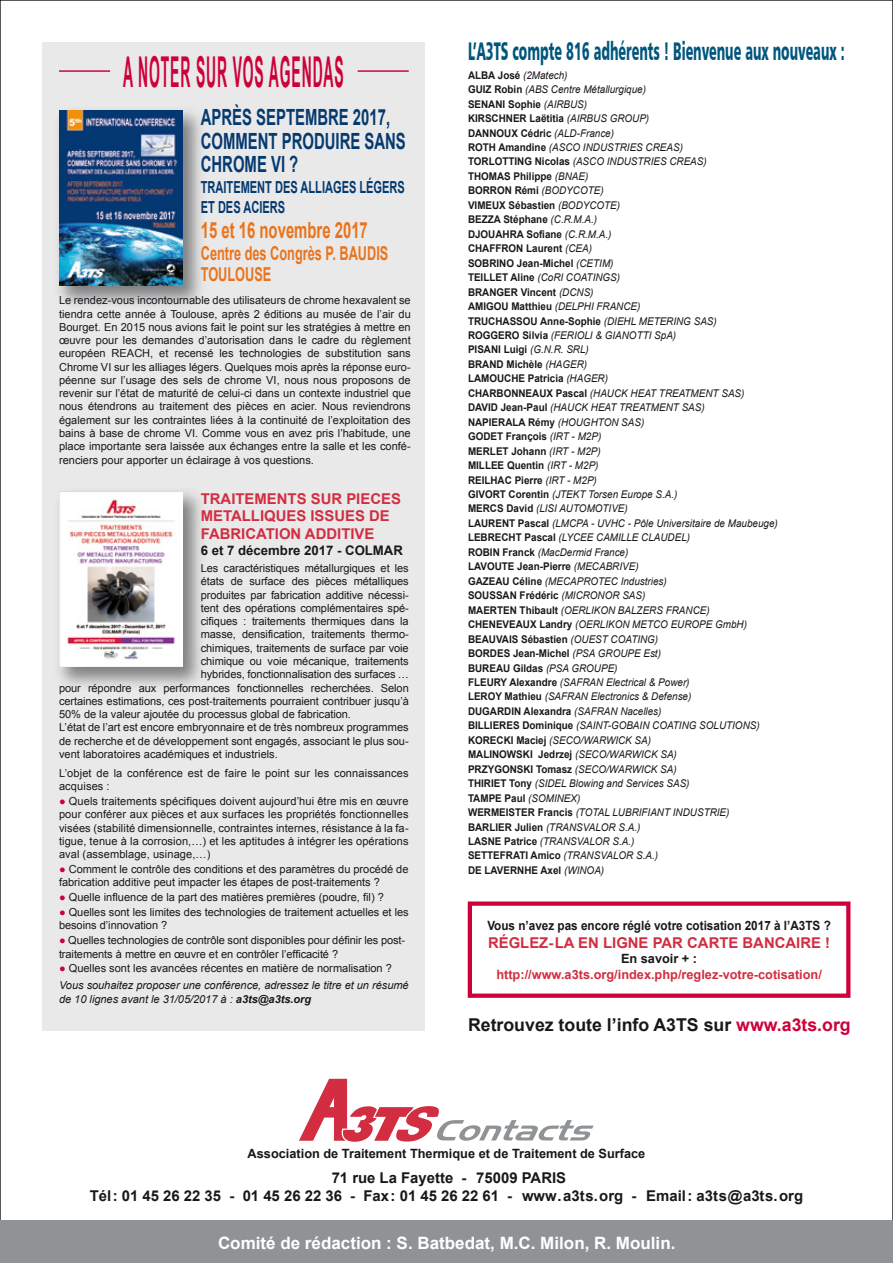
<style>
.page{position:relative;width:893px;height:1263px;background:#fff}
.page>*{position:absolute;margin:0;border:0;box-sizing:border-box;transform-origin:0 0}
.t1{font:700 42.45px "Arial Narrow";letter-spacing:.05em;color:#cd0039;scale:.4 1}
.t2{font:25.5px "Humanist 777 BT Black B";color:#00567c;scale:.5 1}
.t3{font:700 22.35px/23.4px "Arial";color:#053a70;scale:.67 1}
.t4{font:700 22.35px "Arial";color:#ea741b;scale:.67 1}
.t5{font:700 19.2px/21.5px "Arial";color:#ea741b;scale:.67 1}
.t6{font:700 17.7px "Arial";color:#1a171c}
.t7{font:700 16.95px "Arial";color:#fff}
.t8{font:700 16.65px/19.2px "Arial";color:#053a70;scale:.67 1}
.t9{font:700 14.85px/17.9px "Arial";color:#1a171c;text-align:center}
.t10{font:700 14.85px/17.9px "Arial";color:#d22d40}
.t11{font:700 13.2px "Arial";color:#1a171c}
.t12{font:700 12.75px/15.3px "Arial";color:#d22d40;text-align:center}
.t13{font:700 12.75px "Arial";color:#1a171c}
.t14{font:700 12.75px "Arial";color:#1a171c;scale:.92 1}
.t15{font:11.1px/13.2px "Arial";letter-spacing:-.01em;color:#1a171c}
.t16{font:italic 11.1px/17px "Arial";letter-spacing:-.005em;color:#1a171c}
.t17{font:11.1px/13.2px "Arial";letter-spacing:.01em;color:#1a171c}
.t18{font:italic 10.65px/14.4px "Arial";color:#1a171c;scale:.93 1}
.s1{color:#cd0039}
.s2{font-style:normal;color:#cd0039}
.s3{font-style:normal}
.s4{font-weight:700}
.s5{font-weight:700;font-style:normal}
.s6{color:#1a171c}
</style>
<div class="page">
<div style="left:0;top:1220px;width:893px;height:43px;background:#909395"></div>
<svg style="left:299px;top:1079px;width:295px;height:63px"></svg>
<div style="left:43px;top:43px;width:382px;height:988px;background:#e9e9ea"></div>
<hr style="left:59px;top:70px;width:51px;height:2px;background:#cd0039">
<hr style="left:358px;top:70px;width:51px;height:2px;background:#cd0039">
<img style="left:59px;top:111px;width:142px;height:194px">
<img style="left:59px;top:110px;width:124px;height:175px">
<img style="left:59px;top:492px;width:124px;height:175px">
<div style="left:468px;top:901px;width:382px;height:97px;border:4px solid #cd0039"></div>
<p class="t1" style="left:123px;top:40px;width:553px">A NOTER SUR VOS AGENDAS</p>
<p class="t3" style="left:201px;top:107px;width:308px">APRÈS SEPTEMBRE 2017,<br>COMMENT PRODUIRE SANS<br>CHROME VI ?</p>
<p class="t8" style="left:201px;top:179px;width:306px">TRAITEMENT DES ALLIAGES LÉGERS<br>ET DES ACIERS</p>
<p class="t4" style="left:201px;top:216px;width:251px">15 et 16 novembre 2017</p>
<p class="t5" style="left:201px;top:243px;width:282px">Centre des Congrès P. BAUDIS<br>TOULOUSE</p>
<p class="t15" style="left:59px;top:294px;width:353px;text-align:justify">Le rendez-vous incontournable des utilisateurs de chrome hexavalent se tiendra cette année à Toulouse, après 2 éditions au musée de l’air du Bourget. En 2015 nous avions fait le point sur les stratégies à mettre en œuvre pour les demandes d’autorisation dans le cadre du règlement européen REACH, et recensé les technologies de substitution sans Chrome VI sur les alliages légers. Quelques mois après la réponse euro&shy;péenne sur l’usage des sels de chrome VI, nous nous proposons de revenir sur l’état de maturité de celui-ci dans un contexte industriel que nous étendrons au traitement des pièces en acier. Nous reviendrons également sur les contraintes liées à la continuité de l’exploitation des bains à base de chrome VI. Comme vous en avez pris l’habitude, une place importante sera laissée aux échanges entre la salle et les confé&shy;renciers pour apporter un éclairage à vos questions.</p>
<p class="t10" style="left:201px;top:490px;width:202px">TRAITEMENTS SUR PIECES<br>METALLIQUES ISSUES DE<br>FABRICATION ADDITIVE</p>
<p class="t11" style="left:201px;top:542px;width:204px">6 et 7 décembre 2017 - COLMAR</p>
<p class="t15" style="left:201px;top:562px;width:209px">Les caractéristiques métallurgiques et les</p>
<p class="t15" style="left:201px;top:575px;width:209px">états de surface des pièces métalliques</p>
<p class="t15" style="left:201px;top:588px;width:209px">produites par fabrication additive nécessi-</p>
<p class="t15" style="left:201px;top:601px;width:209px">tent des opérations complémentaires spé-</p>
<p class="t15" style="left:201px;top:615px;width:209px">cifiques : traitements thermiques dans la</p>
<p class="t15" style="left:201px;top:628px;width:209px">masse, densification, traitements thermo-</p>
<p class="t15" style="left:201px;top:641px;width:209px">chimiques, traitements de surface par voie</p>
<p class="t15" style="left:201px;top:655px;width:209px">chimique ou voie mécanique, traitements</p>
<p class="t15" style="left:201px;top:668px;width:209px">hybrides, fonctionnalisation des surfaces …</p>
<p class="t15" style="left:59px;top:681px;width:351px">pour répondre aux performances fonctionnelles recherchées. Selon</p>
<p class="t15" style="left:59px;top:694px;width:351px">certaines estimations, ces post-traitements pourraient contribuer jusqu’à</p>
<p class="t15" style="left:59px;top:708px;width:293px">50% de la valeur ajoutée du processus global de fabrication.</p>
<p class="t15" style="left:59px;top:721px;width:351px">L’état de l’art est encore embryonnaire et de très nombreux programmes</p>
<p class="t15" style="left:59px;top:734px;width:351px">de recherche et de développement sont engagés, associant le plus sou-</p>
<p class="t15" style="left:59px;top:747px;width:220px">vent laboratoires académiques et industriels.</p>
<p class="t17" style="left:59px;top:767px;width:351px">L’objet de la conférence est de faire le point sur les connaissances acquises :</p>
<p class="t15" style="left:59px;top:795px;width:351px;text-align:justify"><span class="s1">●</span> Quels traitements spécifiques doivent aujourd’hui être mis en œuvre pour conférer aux pièces et aux surfaces les propriétés fonctionnelles visées (stabilité dimensionnelle, contraintes internes, résistance à la fa&shy;tigue, tenue à la corrosion,…) et les aptitudes à intégrer les opérations aval (assemblage, usinage,…)</p>
<p class="t15" style="left:59px;top:863px;width:351px"><span class="s1">●</span> Comment le contrôle des conditions et des paramètres du procédé de fabrication additive peut impacter les étapes de post-traitements ?</p>
<p class="t15" style="left:59px;top:891px;width:326px"><span class="s1">●</span> Quelle influence de la part des matières premières (poudre, fil) ?</p>
<p class="t15" style="left:59px;top:906px;width:351px"><span class="s1">●</span> Quelles sont les limites des technologies de traitement actuelles et les besoins d’innovation ?</p>
<p class="t15" style="left:59px;top:934px;width:348px"><span class="s1">●</span> Quelles technologies de contrôle sont disponibles pour définir les post&shy;traitements à mettre en œuvre et en contrôler l’efficacité ?</p>
<p class="t16" style="left:59px;top:960px;width:351px"><span class="s2">●</span> <span class="s3">Quelles sont les avancées récentes en matière de normalisation ?<br></span>Vous souhaitez proposer une conférence, adressez le titre et un résumé</p>
<p class="t16" style="left:59px;top:990px;width:254px">de 10 lignes avant le 31/05/2017 à : <span class="s4">a3ts@a3ts.org</span></p>
<p class="t2" style="left:468px;top:34px;width:755px">L’A3TS compte 816 adhérents ! Bienvenue aux nouveaux :</p>
<p class="t18" style="left:468px;top:68px;width:335px"><span class="s5">ALBA José</span> (2Matech)<br><span class="s5">GUIZ Robin</span> (ABS Centre Métallurgique)<br><span class="s5">SENANI Sophie</span> (AIRBUS)<br><span class="s5">KIRSCHNER Laëtitia</span> (AIRBUS GROUP)<br><span class="s5">DANNOUX Cédric</span> (ALD-France)<br><span class="s5">ROTH Amandine</span> (ASCO INDUSTRIES CREAS)<br><span class="s5">TORLOTTING Nicolas</span> (ASCO INDUSTRIES CREAS)<br><span class="s5">THOMAS Philippe</span> (BNAE)<br><span class="s5">BORRON Rémi</span> (BODYCOTE)<br><span class="s5">VIMEUX Sébastien</span> (BODYCOTE)<br><span class="s5">BEZZA Stéphane</span> (C.R.M.A.)<br><span class="s5">DJOUAHRA Sofiane</span> (C.R.M.A.)<br><span class="s5">CHAFFRON Laurent</span> (CEA)<br><span class="s5">SOBRINO Jean-Michel</span> (CETIM)<br><span class="s5">TEILLET Aline</span> (CoRI COATINGS)<br><span class="s5">BRANGER Vincent</span> (DCNS)<br><span class="s5">AMIGOU Matthieu</span> (DELPHI FRANCE)<br><span class="s5">TRUCHASSOU Anne-Sophie</span> (DIEHL METERING SAS)<br><span class="s5">ROGGERO Silvia</span> (FERIOLI &amp; GIANOTTI SpA)<br><span class="s5">PISANI Luigi</span> (G.N.R. SRL)<br><span class="s5">BRAND Michèle</span> (HAGER)<br><span class="s5">LAMOUCHE Patricia</span> (HAGER)<br><span class="s5">CHARBONNEAUX Pascal</span> (HAUCK HEAT TREATMENT SAS)<br><span class="s5">DAVID Jean-Paul</span> (HAUCK HEAT TREATMENT SAS)<br><span class="s5">NAPIERALA Rémy</span> (HOUGHTON SAS)<br><span class="s5">GODET François</span> (IRT - M2P)<br><span class="s5">MERLET Johann</span> (IRT - M2P)<br><span class="s5">MILLEE Quentin</span> (IRT - M2P)<br><span class="s5">REILHAC Pierre</span> (IRT - M2P)<br><span class="s5">GIVORT Corentin</span> (JTEKT Torsen Europe S.A.)<br><span class="s5">MERCS David</span> (LISI AUTOMOTIVE)<br><span class="s5">LAURENT Pascal</span> (LMCPA - UVHC - Pôle Universitaire de Maubeuge)<br><span class="s5">LEBRECHT Pascal</span> (LYCEE CAMILLE CLAUDEL)<br><span class="s5">ROBIN Franck</span> (MacDermid France)<br><span class="s5">LAVOUTE Jean-Pierre</span> (MECABRIVE)<br><span class="s5">GAZEAU Céline</span> (MECAPROTEC Industries)<br><span class="s5">SOUSSAN Frédéric</span> (MICRONOR SAS)<br><span class="s5">MAERTEN Thibault</span> (OERLIKON BALZERS FRANCE)<br><span class="s5">CHENEVEAUX Landry</span> (OERLIKON METCO EUROPE GmbH)<br><span class="s5">BEAUVAIS Sébastien</span> (OUEST COATING)<br><span class="s5">BORDES Jean-Michel</span> (PSA GROUPE Est)<br><span class="s5">BUREAU Gildas</span> (PSA GROUPE)<br><span class="s5">FLEURY Alexandre</span> (SAFRAN Electrical &amp; Power)<br><span class="s5">LEROY Mathieu</span> (SAFRAN Electronics &amp; Defense)<br><span class="s5">DUGARDIN Alexandra</span> (SAFRAN Nacelles)<br><span class="s5">BILLIERES Dominique</span> (SAINT-GOBAIN COATING SOLUTIONS)<br><span class="s5">KORECKI Maciej</span> (SECO/WARWICK SA)<br><span class="s5">MALINOWSKI Jedrzej</span> (SECO/WARWICK SA)<br><span class="s5">PRZYGONSKI Tomasz</span> (SECO/WARWICK SA)<br><span class="s5">THIRIET Tony</span> (SIDEL Blowing and Services SAS)<br><span class="s5">TAMPE Paul</span> (SOMINEX)<br><span class="s5">WERMEISTER Francis</span> (TOTAL LUBRIFIANT INDUSTRIE)<br><span class="s5">BARLIER Julien</span> (TRANSVALOR S.A.)<br><span class="s5">LASNE Patrice</span> (TRANSVALOR S.A.)<br><span class="s5">SETTEFRATI Amico</span> (TRANSVALOR S.A.)<br><span class="s5">DE LAVERNHE Axel</span> (WINOA)</p>
<p class="t14" style="left:487px;top:917px;width:375px">Vous n’avez pas encore réglé votre cotisation 2017 à l’A3TS ?</p>
<p class="t10" style="left:488px;top:934px;width:344px">RÉGLEZ-LA EN LIGNE PAR CARTE BANCAIRE !</p>
<p class="t12" style="left:496px;top:951px;width:327px"><span class="s6">En savoir + : </span>http://www.a3ts.org/index.php/reglez-votre-cotisation/</p>
<p class="t6" style="left:468px;top:1013px;width:384px">Retrouvez toute l’info A3TS sur <span class="s1">www.a3ts.org</span></p>
<p class="t13" style="left:248px;top:1145px;width:399px">Association de Traitement Thermique et de Traitement de Surface</p>
<p class="t9" style="left:90px;top:1170px;width:715px">71 rue La Fayette - 75009 PARIS<br>Tél: 01 45 26 22 35 - 01 45 26 22 36 - Fax: 01 45 26 22 61 - www.a3ts.org - Email: a3ts@a3ts.org</p>
<p class="t7" style="left:218px;top:1232px;width:459px">Comité de rédaction : S. Batbedat, M.C. Milon, R. Moulin.</p>
</div>
